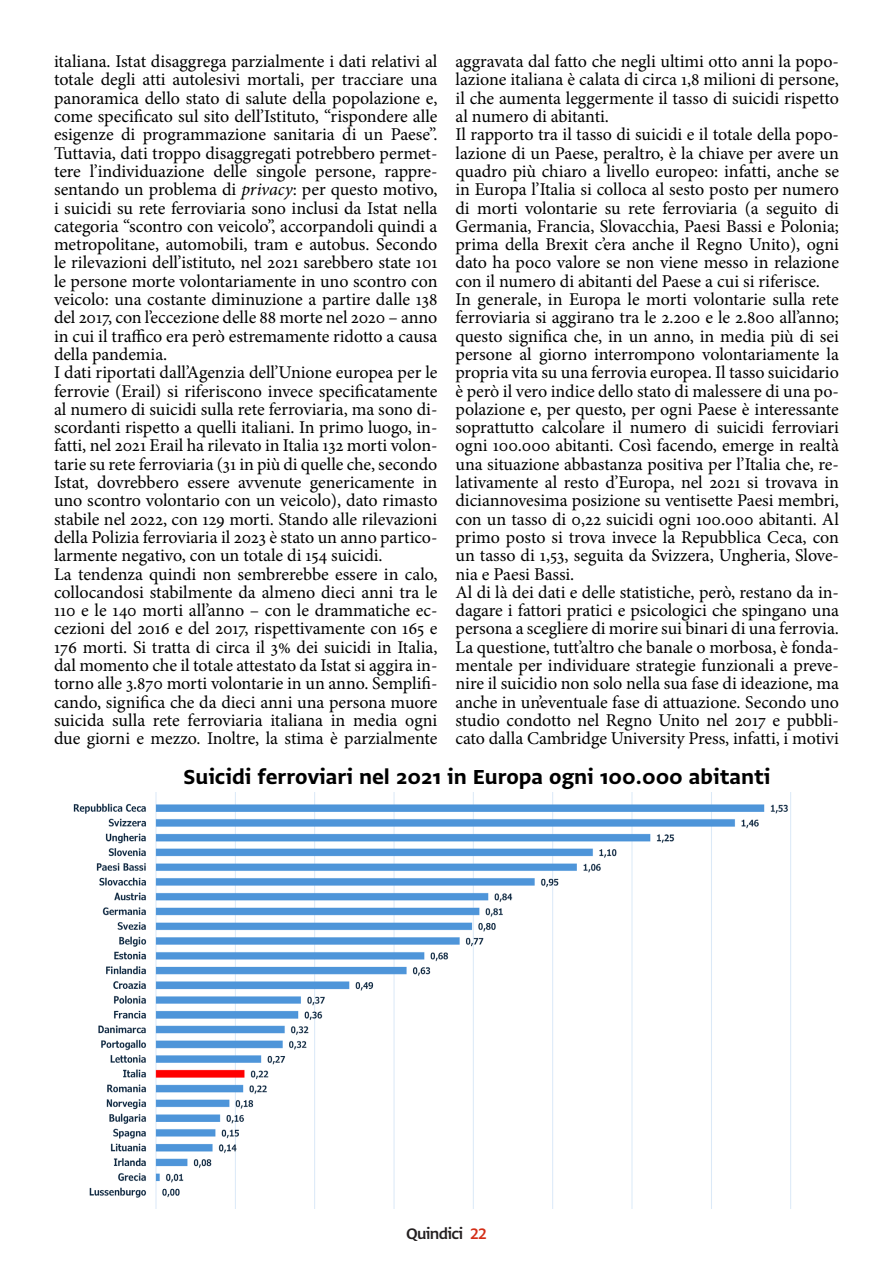
<style>
.page{position:relative;width:893px;height:1263px;background:#fff}
.page>*{position:absolute;margin:0;border:0;box-sizing:border-box;transform-origin:0 0}
.Dida_foto_apertura_articoli{font:24px "Greta Sans Std Bld";color:#000}
.Testo_articolo{font:18px/18.3px "Minion Pro";letter-spacing:-.005em;color:#000;text-align:justify}
.t1{font:18px "Greta Sans Std Sm Bld";letter-spacing:-.04em;color:#231f20}
.s1{font-style:italic}
.s2{color:#d32d16}
</style>
<div class="page">
<img style="left:73px;top:793px;width:718px;height:416px">
<p class="Testo_articolo" style="left:54px;top:52px;width:385px">italiana. Istat disaggrega parzialmente i dati relativi al totale degli atti autolesivi mortali, per tracciare una panoramica dello stato di salute della popolazione e, come specificato sul sito dell’Istituto, “rispondere alle esigenze di programmazione sanitaria di un Paese”.<br>Tuttavia, dati troppo disaggregati potrebbero permet&shy;tere l’individuazione delle singole persone, rappre&shy;sentando un problema di <span class="s1">privacy</span>: per questo motivo, i suicidi su rete ferroviaria sono inclusi da Istat nella categoria “scontro con veicolo”, accorpandoli quindi a metropolitane, automobili, tram e autobus. Secondo le rilevazioni dell’istituto, nel 2021 sarebbero state 101 le persone morte volontariamente in uno scontro con veicolo: una costante diminuzione a partire dalle 138 del 2017, con l’eccezione delle 88 morte nel 2020 – anno in cui il traffico era però estremamente ridotto a causa della pandemia.</p>
<p class="Testo_articolo" style="left:54px;top:363px;width:385px">I dati riportati dall’Agenzia dell’Unione europea per le ferrovie (Erail) si riferiscono invece specificatamente al numero di suicidi sulla rete ferroviaria, ma sono di&shy;scordanti rispetto a quelli italiani. In primo luogo, in&shy;fatti, nel 2021 Erail ha rilevato in Italia 132 morti volon&shy;tarie su rete ferroviaria (31 in più di quelle che, secondo Istat, dovrebbero essere avvenute genericamente in uno scontro volontario con un veicolo), dato rimasto stabile nel 2022, con 129 morti. Stando alle rilevazioni della Polizia ferroviaria il 2023 è stato un anno partico&shy;larmente negativo, con un totale di 154 suicidi.</p>
<p class="Testo_articolo" style="left:54px;top:565px;width:385px">La tendenza quindi non sembrerebbe essere in calo, collocandosi stabilmente da almeno dieci anni tra le 110 e le 140 morti all’anno – con le drammatiche ec&shy;cezioni del 2016 e del 2017, rispettivamente con 165 e 176 morti. Si tratta di circa il 3% dei suicidi in Italia, dal momento che il totale attestato da Istat si aggira in&shy;torno alle 3.870 morti volontarie in un anno. Semplifi&shy;cando, significa che da dieci anni una persona muore suicida sulla rete ferroviaria italiana in media ogni due giorni e mezzo. Inoltre, la stima è parzialmente</p>
<p class="Testo_articolo" style="left:455px;top:52px;width:385px">aggravata dal fatto che negli ultimi otto anni la popo&shy;lazione italiana è calata di circa 1,8 milioni di persone, il che aumenta leggermente il tasso di suicidi rispetto al numero di abitanti.</p>
<p class="Testo_articolo" style="left:455px;top:125px;width:385px">Il rapporto tra il tasso di suicidi e il totale della popo&shy;lazione di un Paese, peraltro, è la chiave per avere un quadro più chiaro a livello europeo: infatti, anche se in Europa l’Italia si colloca al sesto posto per numero di morti volontarie su rete ferroviaria (a seguito di Germania, Francia, Slovacchia, Paesi Bassi e Polonia; prima della Brexit c’era anche il Regno Unito), ogni dato ha poco valore se non viene messo in relazione con il numero di abitanti del Paese a cui si riferisce.</p>
<p class="Testo_articolo" style="left:455px;top:290px;width:385px">In generale, in Europa le morti volontarie sulla rete ferroviaria si aggirano tra le 2.200 e le 2.800 all’anno; questo significa che, in un anno, in media più di sei persone al giorno interrompono volontariamente la propria vita su una ferrovia europea. Il tasso suicidario è però il vero indice dello stato di malessere di una po&shy;polazione e, per questo, per ogni Paese è interessante soprattutto calcolare il numero di suicidi ferroviari ogni 100.000 abitanti. Così facendo, emerge in realtà una situazione abbastanza positiva per l’Italia che, re&shy;lativamente al resto d’Europa, nel 2021 si trovava in diciannovesima posizione su ventisette Paesi membri, con un tasso di 0,22 suicidi ogni 100.000 abitanti. Al primo posto si trova invece la Repubblica Ceca, con un tasso di 1,53, seguita da Svizzera, Ungheria, Slove&shy;nia e Paesi Bassi.</p>
<p class="Testo_articolo" style="left:455px;top:583px;width:385px">Al di là dei dati e delle statistiche, però, restano da in&shy;dagare i fattori pratici e psicologici che spingano una persona a scegliere di morire sui binari di una ferrovia.<br>La questione, tutt’altro che banale o morbosa, è fonda&shy;mentale per individuare strategie funzionali a preve&shy;nire il suicidio non solo nella sua fase di ideazione, ma anche in un’eventuale fase di attuazione. Secondo uno studio condotto nel Regno Unito nel 2017 e pubbli&shy;cato dalla Cambridge University Press, infatti, i motivi</p>
<p class="Dida_foto_apertura_articoli" style="left:184px;top:763px;width:589px">Suicidi ferroviari nel 2021 in Europa ogni 100.000 abitanti</p>
<p class="t1" style="left:406px;top:1223px;width:82px">Quindici <span class="s2">22</span></p>
</div>
